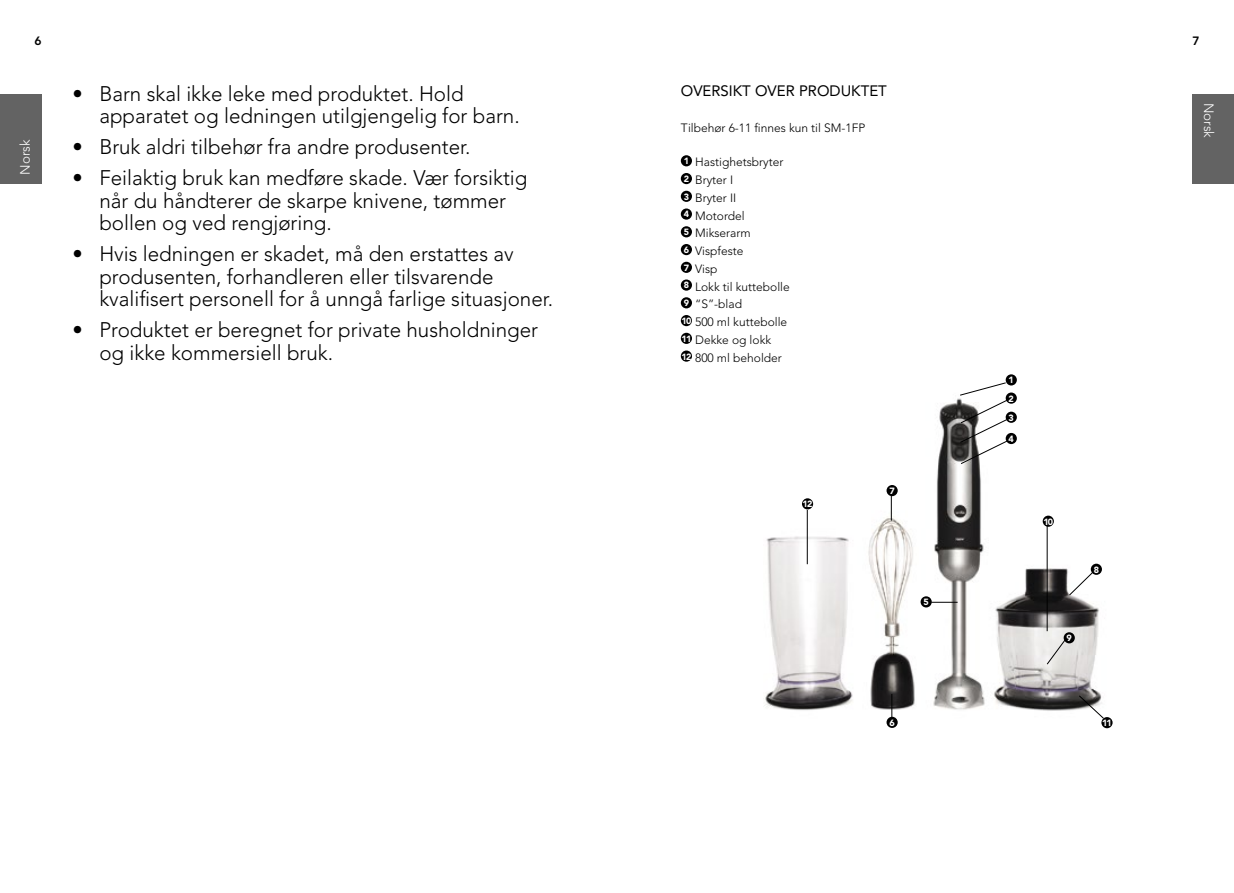
<style>
.page{position:relative;width:1234px;height:893px;background:#fff}
.page>*{position:absolute;margin:0;border:0;box-sizing:border-box;transform-origin:0 0}
.t1{font:300 21px/22.5px "Avenir LT Std";color:#000}
.t2{font:15px "Avenir LT Pro";color:#000}
.t3{font:300 13.5px "Avenir LT Pro";color:#fff}
.t4{font:300 12px/17.7px "Avenir LT Std";color:#000}
.t5{font:800 12px "Avenir LT Pro";color:#000}
.t6{font:900 9px/18.1px "Avenir LT Std";color:#fff}
</style>
<div class="page">
<div style="left:1192px;top:95px;width:41px;height:89px;background:#636363"></div>
<div style="left:0;top:95px;width:41px;height:89px;background:#636363"></div>
<div style="left:680px;top:155px;width:11px;height:11px;background:#000;border-radius:50%"></div>
<div style="left:680px;top:173px;width:11px;height:11px;background:#000;border-radius:50%"></div>
<div style="left:680px;top:191px;width:11px;height:11px;background:#000;border-radius:50%"></div>
<div style="left:680px;top:208px;width:11px;height:12px;background:#000;border-radius:50%"></div>
<div style="left:680px;top:226px;width:11px;height:11px;background:#000;border-radius:50%"></div>
<div style="left:680px;top:244px;width:11px;height:11px;background:#000;border-radius:50%"></div>
<div style="left:680px;top:262px;width:11px;height:11px;background:#000;border-radius:50%"></div>
<div style="left:680px;top:279px;width:11px;height:12px;background:#000;border-radius:50%"></div>
<div style="left:680px;top:297px;width:11px;height:11px;background:#000;border-radius:50%"></div>
<div style="left:680px;top:315px;width:11px;height:11px;background:#000;border-radius:50%"></div>
<div style="left:680px;top:333px;width:11px;height:11px;background:#000;border-radius:50%"></div>
<svg style="left:680px;top:350px;width:11px;height:12px"></svg>
<img style="left:764px;top:398px;width:340px;height:323px">
<div style="left:1005px;top:374px;width:11px;height:11px;background:#000;border-radius:50%"></div>
<div style="left:1101px;top:717px;width:11px;height:11px;background:#000;border-radius:50%"></div>
<svg style="left:959px;top:382px;width:144px;height:337px"></svg>
<div style="left:886px;top:717px;width:11px;height:11px;background:#000;border-radius:50%"></div>
<div style="left:886px;top:485px;width:11px;height:11px;background:#000;border-radius:50%"></div>
<svg style="left:801px;top:498px;width:12px;height:11px"></svg>
<div style="left:1090px;top:564px;width:11px;height:11px;background:#000;border-radius:50%"></div>
<svg style="left:806px;top:495px;width:287px;height:223px"></svg>
<p class="t5" style="left:34px;top:33px;width:9px">6</p>
<p class="t5" style="left:1192px;top:33px;width:9px">7</p>
<p class="t3" style="left:16px;top:175px;width:37px;rotate:-90deg">Norsk</p>
<p class="t1" style="left:99px;top:83px;width:422px;text-indent:-27px">• Barn skal ikke leke med produktet. Hold apparatet og ledningen utilgjengelig for barn.</p>
<p class="t1" style="left:72px;top:136px;width:399px">• Bruk aldri tilbehør fra andre produsenter.</p>
<p class="t1" style="left:99px;top:167px;width:429px;text-indent:-27px">• Feilaktig bruk kan medføre skade. Vær forsiktig når du håndterer de skarpe knivene, tømmer bollen og ved rengjøring.</p>
<p class="t1" style="left:99px;top:243px;width:455px;text-indent:-27px">• Hvis ledningen er skadet, må den erstattes av produsenten, forhandleren eller tilsvarende kvalifisert personell for å unngå farlige situasjoner.</p>
<p class="t1" style="left:99px;top:319px;width:440px;text-indent:-27px">• Produktet er beregnet for private husholdninger og ikke kommersiell bruk.</p>
<p class="t2" style="left:680px;top:82px;width:207px">OVERSIKT OVER PRODUKTET</p>
<p class="t4" style="left:680px;top:119px;width:186px">Tilbehør 6-11 finnes kun til SM-1FP</p>
<p class="t4" style="left:681px;top:153px;width:110px"><sup>1</sup> Hastighetsbryter<br><sup>2</sup> Bryter I<br><sup>3</sup> Bryter II<br><sup>4</sup> Motordel<br><sup>5</sup> Mikserarm<br><sup>6</sup> Vispfeste<br><sup>7</sup> Visp<br><sup>8</sup> Lokk til kuttebolle<br><sup>9</sup> “S”-blad<br><sup>10</sup> 500 ml kuttebolle<br><sup>11</sup> Dekke og lokk<br><sup>12</sup> 800 ml beholder</p>
<p class="t6" style="left:802px;top:495px;width:11px">12</p>
<p class="t6" style="left:889px;top:482px;width:7px">7</p>
<p class="t6" style="left:923px;top:593px;width:7px">5</p>
<p class="t6" style="left:889px;top:713px;width:7px">6</p>
<p class="t6" style="left:1008px;top:371px;width:7px">1<br>2</p>
<p class="t6" style="left:1008px;top:408px;width:7px">3</p>
<p class="t6" style="left:1008px;top:430px;width:7px">4</p>
<p class="t6" style="left:1043px;top:512px;width:11px">10</p>
<p class="t6" style="left:1093px;top:560px;width:7px">8</p>
<p class="t6" style="left:1066px;top:629px;width:7px">9</p>
<p class="t6" style="left:1101px;top:714px;width:11px">11</p>
<p class="t3" style="left:1216px;top:103px;width:37px;rotate:90deg">Norsk</p>
</div>
